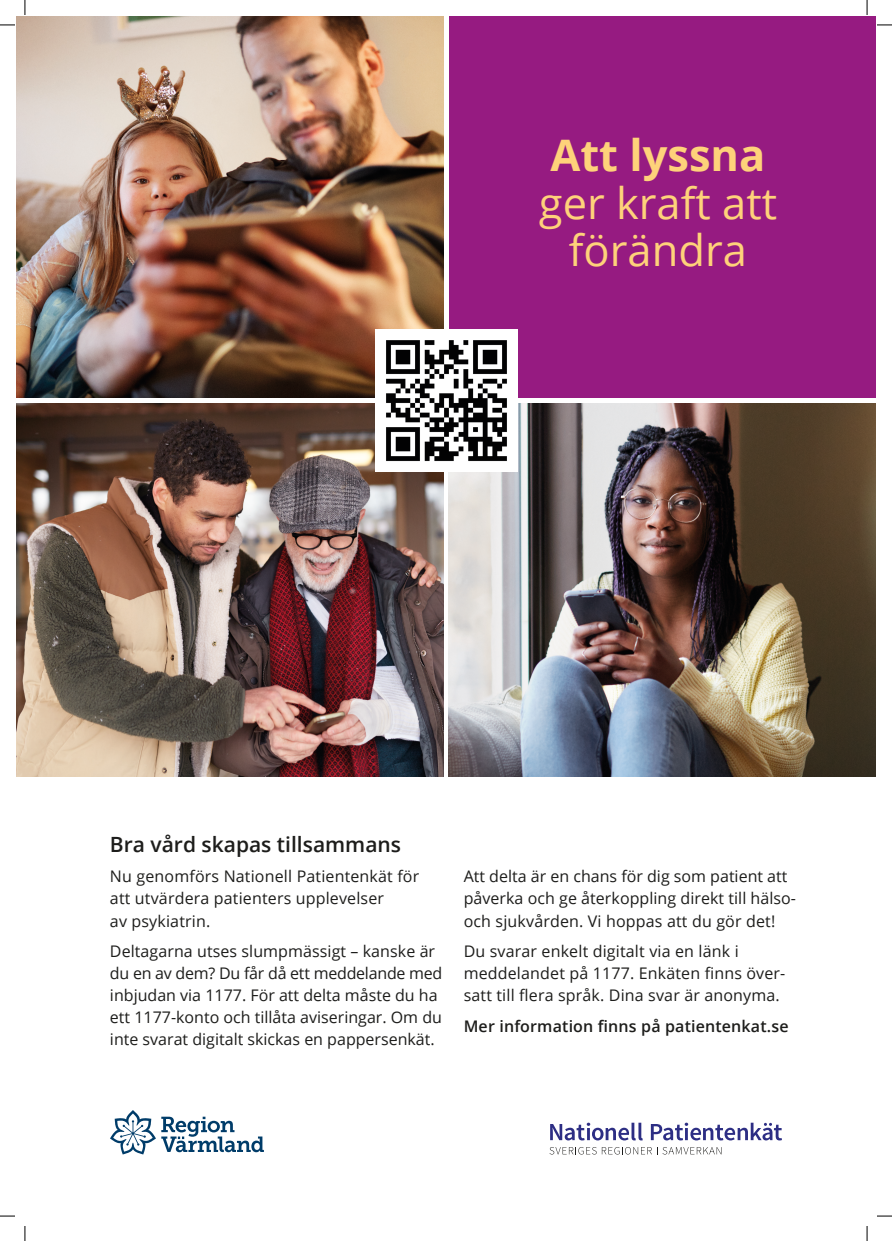
<style>
.page{position:relative;width:892px;height:1241px;background:#fff}
.page>*{position:absolute;margin:0;border:0;box-sizing:border-box;transform-origin:0 0}
.t1{font:43.4px/47.1px "Open Sans";color:#fed27a;text-align:center}
.t2{font:700 43.4px "Open Sans";color:#fed27a}
.t3{font:600 21px "Open Sans";color:#1d1d1b}
.t4{font:16px/22px "Open Sans";letter-spacing:.005em;color:#1d1d1b}
.t5{font:600 16px "Open Sans";letter-spacing:.01em;color:#1d1d1b}
</style>
<div class="page">
<svg style="left:550px;top:1122px;width:93px;height:18px"></svg>
<svg style="left:651px;top:1122px;width:131px;height:18px"></svg>
<svg style="left:549px;top:1147px;width:172px;height:7px"></svg>
<img style="left:16px;top:403px;width:427px;height:373px">
<img style="left:16px;top:16px;width:427px;height:382px">
<img style="left:449px;top:403px;width:426px;height:373px">
<div style="left:449px;top:16px;width:426px;height:382px;background:#961b81"></div>
<img style="left:376px;top:330px;width:141px;height:141px">
<svg style="left:110px;top:1110px;width:154px;height:44px"></svg>
<svg style="left:0;top:24px;width:15px;height:2px"></svg>
<svg style="left:877px;top:24px;width:15px;height:2px"></svg>
<svg style="left:0;top:1215px;width:15px;height:1px"></svg>
<svg style="left:877px;top:1215px;width:15px;height:1px"></svg>
<svg style="left:24px;top:0;width:2px;height:15px"></svg>
<svg style="left:24px;top:1226px;width:2px;height:14px"></svg>
<svg style="left:866px;top:0;width:2px;height:15px"></svg>
<svg style="left:866px;top:1226px;width:2px;height:14px"></svg>
<h1 class="t2" style="left:550px;top:125px;width:216px">Att lyssna</h1>
<h1 class="t1" style="left:539px;top:178px;width:240px">ger kraft att förändra</h1>
<h2 class="t3" style="left:110px;top:830px;width:293px">Bra vård skapas tillsammans</h2>
<p class="t4" style="left:110px;top:865px;width:311px">Nu genomförs Nationell Patientenkät för att utvärdera patienters upplevelser<br>av psykiatrin.</p>
<p class="t4" style="left:110px;top:939px;width:334px">Deltagarna utses slumpmässigt – kanske är du en av dem? Du får då ett meddelande med inbjudan via 1177. För att delta måste du ha ett 1177-konto och tillåta aviseringar. Om du inte svarat digitalt skickas en pappersenkät.</p>
<p class="t4" style="left:464px;top:865px;width:334px">Att delta är en chans för dig som patient att påverka och ge återkoppling direkt till hälso&shy;och sjukvården. Vi hoppas att du gör det!</p>
<p class="t4" style="left:464px;top:939px;width:323px">Du svarar enkelt digitalt via en länk i meddelandet på 1177. Enkäten finns över&shy;satt till flera språk. Dina svar är anonyma.</p>
<p class="t5" style="left:464px;top:1014px;width:326px">Mer information finns på patientenkat.se</p>
</div>
